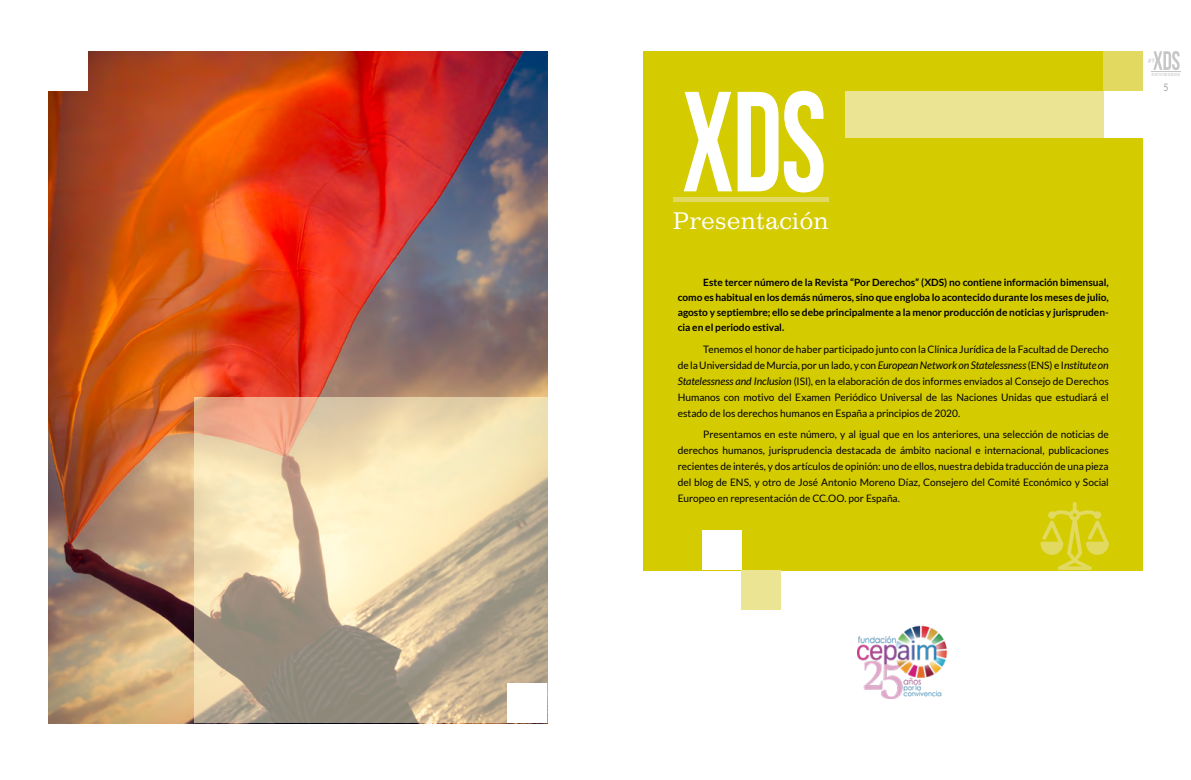
<style>
.page{position:relative;width:1191px;height:780px;background:#fff}
.page>*{position:absolute;margin:0;border:0;box-sizing:border-box;transform-origin:0 0}
.t1{font:23px "Impressum";color:#fff}
.t2{font:10.3px/16px "Lato";color:#000;text-align:justify}
.t3{font:10.3px "Lato";color:#9d9d9c;scale:.84 1}
.t4{font:700 10px/15px "Lato";letter-spacing:-.005em;color:#000;text-align:justify}
.t5{font:6.3px "Lato";color:#c6c6c6;scale:.83 1}
.s1{font-style:italic;font-size:10.5px}
</style>
<div class="page">
<svg style="left:1151px;top:51px;width:29px;height:25px"></svg>
<img style="left:48px;top:51px;width:499px;height:672px">
<div style="left:643px;top:51px;width:499px;height:519px;background:#d4cb00"></div>
<div style="left:845px;top:91px;width:297px;height:46px;background:#fff"></div>
<svg style="left:194px;top:397px;width:353px;height:326px;background:#d3c1a0"></svg>
<div style="left:507px;top:683px;width:40px;height:40px;background:#fff"></div>
<div style="left:1103px;top:51px;width:39px;height:40px;background:#e2d960"></div>
<div style="left:741px;top:570px;width:40px;height:39px;background:#ebe493"></div>
<div style="left:702px;top:530px;width:39px;height:40px;background:#fff"></div>
<div style="left:845px;top:91px;width:258px;height:46px;background:#ebe493"></div>
<div style="left:48px;top:51px;width:40px;height:40px;background:#fff"></div>
<svg style="left:1072px;top:501px;width:4px;height:12px"></svg>
<svg style="left:1040px;top:509px;width:69px;height:61px"></svg>
<img style="left:858px;top:625px;width:90px;height:73px">
<div style="left:673px;top:197px;width:156px;height:5px;background:#e2d960"></div>
<svg style="left:683px;top:91px;width:140px;height:101px"></svg>
<p class="t5" style="left:1148px;top:57px;width:9px">#9</p>
<p class="t3" style="left:1163px;top:82px;width:7px">5</p>
<h1 class="t1" style="left:673px;top:207px;width:157px">Presentación</h1>
<p class="t4" style="left:678px;top:274px;width:432px;text-indent:26px">Este tercer número de la Revista “Por Derechos” (XDS) no contiene información bimensual, como es habitual en los demás números, sino que engloba lo acontecido durante los meses de julio, agosto y septiembre; ello se debe principalmente a la menor producción de noticias y jurispruden&shy;cia en el periodo estival.</p>
<p class="t2" style="left:678px;top:341px;width:432px;text-indent:26px">Tenemos el honor de haber participado junto con la Clínica Jurídica de la Facultad de Derecho de la Universidad de Murcia, por un lado, y con <span class="s1">European Network on Statelessness</span> (ENS) e I<span class="s1">nstitute on Statelessness and Inclusion</span> (ISI), en la elaboración de dos informes enviados al Consejo de Derechos Humanos con motivo del Examen Periódico Universal de las Naciones Unidas que estudiará el estado de los derechos humanos en España a principios de 2020.</p>
<p class="t2" style="left:678px;top:426px;width:432px;text-indent:26px">Presentamos en este número, y al igual que en los anteriores, una selección de noticias de derechos humanos, jurisprudencia destacada de ámbito nacional e internacional, publicaciones recientes de interés, y dos artículos de opinión: uno de ellos, nuestra debida traducción de una pieza del blog de ENS, y otro de José Antonio Moreno Díaz, Consejero del Comité Económico y Social Europeo en representación de CC.OO. por España.</p>
</div>
